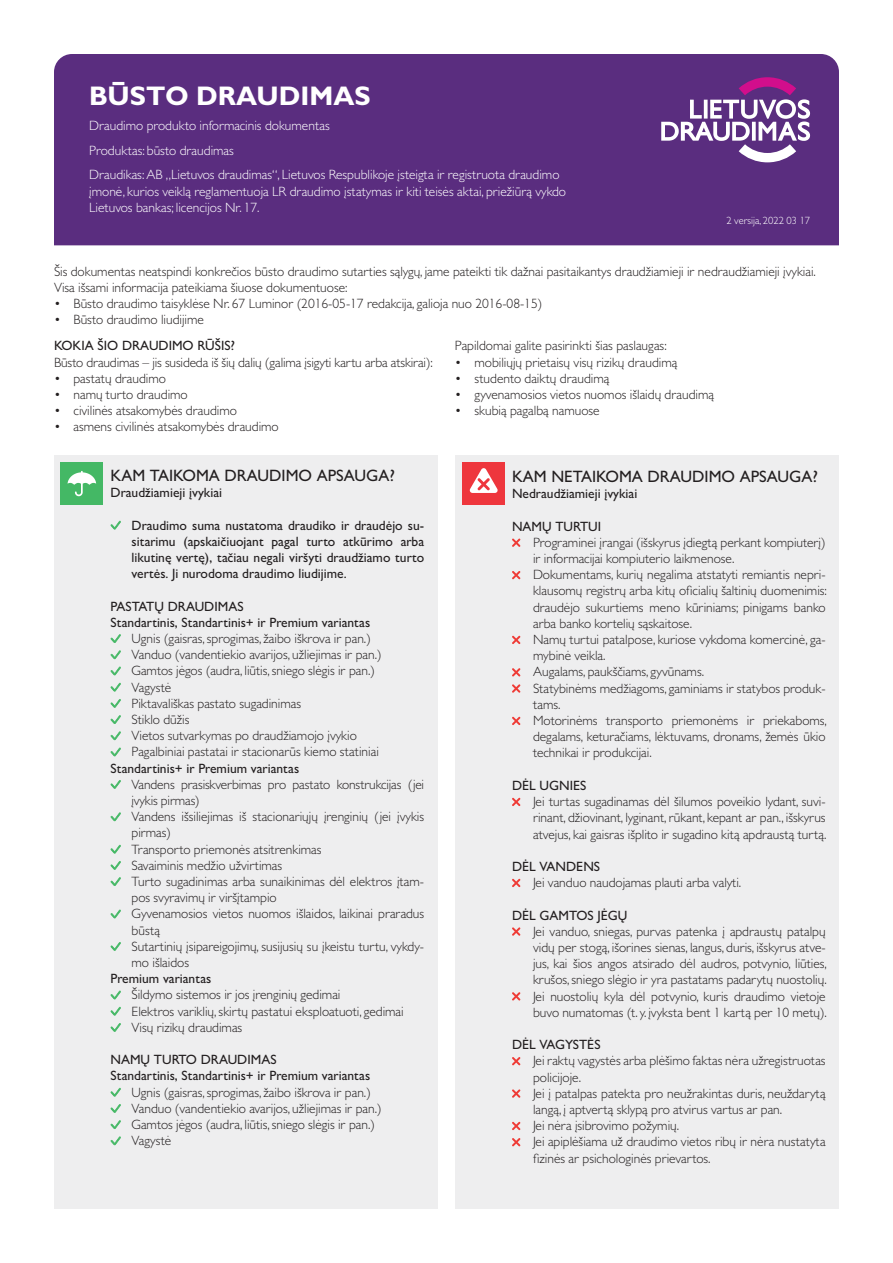
<style>
.page{position:relative;width:893px;height:1263px;background:#fff}
.page>*{position:absolute;margin:0;border:0;box-sizing:border-box;transform-origin:0 0}
.t1{font:700 27px "Gill Sans LD";color:#fff}
.t2{font:500 16.5px "Gill Sans LD";color:#231f20}
.t3{font:300 13.5px/16.2px "Gill Sans LD";color:#231f20}
.t4{font:500 13.5px/16.2px "Gill Sans LD";color:#231f20}
.t5{font:300 13.5px/24.8px "Gill Sans LD";color:#fff}
.t6{font:300 10.5px "Gill Sans LD";color:#fff}
</style>
<div class="page">
<div style="left:54px;top:54px;width:785px;height:191px;background:#5a2d7f"></div>
<svg style="left:661px;top:77px;width:149px;height:85px"></svg>
<div style="left:455px;top:456px;width:384px;height:753px;background:#eeeeef"></div>
<div style="left:54px;top:456px;width:384px;height:753px;background:#eeeeef"></div>
<svg style="left:111px;top:521px;width:10px;height:9px"></svg>
<svg style="left:111px;top:634px;width:10px;height:9px"></svg>
<svg style="left:111px;top:650px;width:10px;height:9px"></svg>
<svg style="left:111px;top:666px;width:10px;height:9px"></svg>
<svg style="left:111px;top:683px;width:10px;height:9px"></svg>
<svg style="left:111px;top:699px;width:10px;height:9px"></svg>
<svg style="left:111px;top:715px;width:10px;height:9px"></svg>
<svg style="left:111px;top:731px;width:10px;height:9px"></svg>
<svg style="left:111px;top:747px;width:10px;height:9px"></svg>
<svg style="left:111px;top:780px;width:10px;height:9px"></svg>
<svg style="left:111px;top:812px;width:10px;height:9px"></svg>
<svg style="left:111px;top:845px;width:10px;height:9px"></svg>
<svg style="left:111px;top:861px;width:10px;height:9px"></svg>
<svg style="left:111px;top:877px;width:10px;height:9px"></svg>
<svg style="left:111px;top:909px;width:10px;height:9px"></svg>
<svg style="left:111px;top:942px;width:10px;height:9px"></svg>
<svg style="left:111px;top:990px;width:10px;height:9px"></svg>
<svg style="left:111px;top:1007px;width:10px;height:9px"></svg>
<svg style="left:111px;top:1023px;width:10px;height:9px"></svg>
<svg style="left:111px;top:1088px;width:10px;height:9px"></svg>
<svg style="left:111px;top:1104px;width:10px;height:9px"></svg>
<svg style="left:111px;top:1120px;width:10px;height:9px"></svg>
<svg style="left:111px;top:1136px;width:10px;height:9px"></svg>
<svg style="left:512px;top:539px;width:8px;height:8px"></svg>
<svg style="left:512px;top:571px;width:8px;height:8px"></svg>
<svg style="left:512px;top:636px;width:8px;height:8px"></svg>
<svg style="left:512px;top:668px;width:8px;height:8px"></svg>
<svg style="left:512px;top:684px;width:8px;height:9px"></svg>
<svg style="left:512px;top:717px;width:8px;height:8px"></svg>
<svg style="left:512px;top:798px;width:8px;height:8px"></svg>
<svg style="left:512px;top:879px;width:8px;height:8px"></svg>
<svg style="left:512px;top:927px;width:8px;height:9px"></svg>
<svg style="left:512px;top:992px;width:8px;height:8px"></svg>
<svg style="left:512px;top:1057px;width:8px;height:8px"></svg>
<svg style="left:512px;top:1089px;width:8px;height:9px"></svg>
<svg style="left:512px;top:1122px;width:8px;height:8px"></svg>
<svg style="left:512px;top:1138px;width:8px;height:8px"></svg>
<div style="left:61px;top:462px;width:42px;height:43px;background:#44b865"></div>
<svg style="left:68px;top:471px;width:28px;height:25px"></svg>
<div style="left:462px;top:462px;width:43px;height:43px;background:#ee363d"></div>
<svg style="left:470px;top:468px;width:28px;height:25px"></svg>
<h1 class="t1" style="left:89px;top:79px;width:283px">BŪSTO DRAUDIMAS</h1>
<p class="t5" style="left:89px;top:113px;width:472px">Draudimo produkto informacinis dokumentas<br>Produktas: būsto draudimas<br>Draudikas: AB „Lietuvos draudimas“, Lietuvos Respublikoje įsteigta ir registruota draudimo</p>
<p class="t5" style="left:89px;top:183px;width:478px;line-height:16.2px">įmonė, kurios veiklą reglamentuoja LR draudimo įstatymas ir kiti teisės aktai, priežiūrą vykdo<br>Lietuvos bankas; licencijos Nr. 17.</p>
<p class="t6" style="left:726px;top:214px;width:85px">2 versija, 2022 03 17</p>
<p class="t3" style="left:54px;top:263px;width:763px">Šis dokumentas neatspindi konkrečios būsto draudimo sutarties sąlygų, jame pateikti tik dažnai pasitaikantys draudžiamieji ir nedraudžiamieji įvykiai.<br>Visa išsami informacija pateikiama šiuose dokumentuose:</p>
<p class="t3" style="left:54px;top:295px;width:490px">• Būsto draudimo taisyklėse Nr. 67 Luminor (2016-05-17 redakcija, galioja nuo 2016-08-15)</p>
<p class="t3" style="left:54px;top:312px;width:151px">• Būsto draudimo liudijime</p>
<p class="t4" style="left:54px;top:338px;width:183px">KOKIA ŠIO DRAUDIMO RŪŠIS?</p>
<p class="t3" style="left:54px;top:354px;width:380px">Būsto draudimas – jis susideda iš šių dalių (galima įsigyti kartu arba atskirai):</p>
<p class="t3" style="left:54px;top:370px;width:114px">• pastatų draudimo</p>
<p class="t3" style="left:54px;top:386px;width:135px">• namų turto draudimo</p>
<p class="t3" style="left:54px;top:402px;width:184px">• civilinės atsakomybės draudimo</p>
<p class="t3" style="left:54px;top:419px;width:226px">• asmens civilinės atsakomybės draudimo</p>
<p class="t3" style="left:455px;top:338px;width:213px">Papildomai galite pasirinkti šias paslaugas:</p>
<p class="t3" style="left:455px;top:354px;width:224px">• mobiliųjų prietaisų visų rizikų draudimą</p>
<p class="t3" style="left:455px;top:370px;width:156px">• studento daiktų draudimą</p>
<p class="t3" style="left:455px;top:386px;width:261px">• gyvenamosios vietos nuomos išlaidų draudimą</p>
<p class="t3" style="left:455px;top:402px;width:146px">• skubią pagalbą namuose</p>
<p class="t2" style="left:111px;top:466px;width:286px">KAM TAIKOMA DRAUDIMO APSAUGA?</p>
<p class="t4" style="left:111px;top:484px;width:113px">Draudžiamieji įvykiai</p>
<p class="t4" style="left:132px;top:517px;width:294px;text-align:justify">Draudimo suma nustatoma draudiko ir draudėjo su&shy;sitarimu (apskaičiuojant pagal turto atkūrimo arba likutinę vertę), tačiau negali viršyti draudžiamo turto vertės. Ji nurodoma draudimo liudijime.</p>
<p class="t4" style="left:111px;top:598px;width:261px">PASTATŲ DRAUDIMAS<br>Standartinis, Standartinis+ ir Premium variantas</p>
<p class="t3" style="left:132px;top:630px;width:252px">Ugnis (gaisras, sprogimas, žaibo iškrova ir pan.)<br>Vanduo (vandentiekio avarijos, užliejimas ir pan.)<br>Gamtos jėgos (audra, liūtis, sniego slėgis ir pan.)<br>Vagystė<br>Piktavališkas pastato sugadinimas<br>Stiklo dūžis<br>Vietos sutvarkymas po draudžiamojo įvykio Pagalbiniai pastatai ir stacionarūs kiemo statiniai</p>
<p class="t4" style="left:111px;top:760px;width:190px">Standartinis+ ir Premium variantas</p>
<p class="t3" style="left:132px;top:776px;width:294px">Vandens prasiskverbimas pro pastato konstrukcijas (jei įvykis pirmas)<br>Vandens išsiliejimas iš stacionariųjų įrenginių (jei įvykis pirmas)<br>Transporto priemonės atsitrenkimas<br>Savaiminis medžio užvirtimas<br>Turto sugadinimas arba sunaikinimas dėl elektros įtam&shy;pos svyravimų ir viršįtampio<br>Gyvenamosios vietos nuomos išlaidos, laikinai praradus būstą<br>Sutartinių įsipareigojimų, susijusių su įkeistu turtu, vykdy&shy;mo išlaidos</p>
<p class="t4" style="left:111px;top:970px;width:102px">Premium variantas</p>
<p class="t3" style="left:132px;top:986px;width:274px">Šildymo sistemos ir jos įrenginių gedimai<br>Elektros variklių, skirtų pastatui eksploatuoti, gedimai<br>Visų rizikų draudimas</p>
<p class="t4" style="left:111px;top:1051px;width:261px">NAMŲ TURTO DRAUDIMAS<br>Standartinis, Standartinis+ ir Premium variantas</p>
<p class="t3" style="left:132px;top:1084px;width:252px">Ugnis (gaisras, sprogimas, žaibo iškrova ir pan.)<br>Vanduo (vandentiekio avarijos, užliejimas ir pan.)<br>Gamtos jėgos (audra, liūtis, sniego slėgis ir pan.)<br>Vagystė</p>
<p class="t2" style="left:512px;top:467px;width:307px">KAM NETAIKOMA DRAUDIMO APSAUGA?</p>
<p class="t4" style="left:512px;top:485px;width:127px">Nedraudžiamieji įvykiai</p>
<p class="t4" style="left:512px;top:518px;width:91px">NAMŲ TURTUI</p>
<p class="t3" style="left:533px;top:534px;width:295px">Programinei įrangai (išskyrus įdiegtą perkant kompiuterį) ir informacijai kompiuterio laikmenose.<br>Dokumentams, kurių negalima atstatyti remiantis nepri&shy;klausomų registrų arba kitų oficialių šaltinių duomenimis: draudėjo sukurtiems meno kūriniams; pinigams banko arba banko kortelių sąskaitose.<br>Namų turtui patalpose, kuriose vykdoma komercinė, ga&shy;mybinė veikla.<br>Augalams, paukščiams, gyvūnams.<br>Statybinėms medžiagoms, gaminiams ir statybos produk&shy;tams.<br>Motorinėms transporto priemonėms ir priekaboms, degalams, keturačiams, lėktuvams, dronams, žemės ūkio technikai ir produkcijai.</p>
<p class="t4" style="left:512px;top:777px;width:76px">DĖL UGNIES</p>
<p class="t3" style="left:533px;top:793px;width:295px;text-align:justify">Jei turtas sugadinamas dėl šilumos poveikio lydant, suvi&shy;rinant, džiovinant, lyginant, rūkant, kepant ar pan., išskyrus atvejus, kai gaisras išplito ir sugadino kitą apdraustą turtą.</p>
<p class="t4" style="left:512px;top:858px;width:90px">DĖL VANDENS</p>
<p class="t3" style="left:533px;top:874px;width:210px">Jei vanduo naudojamas plauti arba valyti.</p>
<p class="t4" style="left:512px;top:907px;width:117px">DĖL GAMTOS JĖGŲ</p>
<p class="t3" style="left:533px;top:923px;width:295px;text-align:justify">Jei vanduo, sniegas, purvas patenka į apdraustų patalpų vidų per stogą, išorines sienas, langus, duris, išskyrus atve&shy;jus, kai šios angos atsirado dėl audros, potvynio, liūties, krušos, sniego slėgio ir yra pastatams padarytų nuostolių.<br>Jei nuostolių kyla dėl potvynio, kuris draudimo vietoje buvo numatomas (t. y. įvyksta bent 1 kartą per 10 metų).</p>
<p class="t4" style="left:512px;top:1036px;width:90px">DĖL VAGYSTĖS</p>
<p class="t3" style="left:533px;top:1052px;width:294px">Jei raktų vagystės arba plėšimo faktas nėra užregistruotas policijoje.<br>Jei į patalpas patekta pro neužrakintas duris, neuždarytą langą, į aptvertą sklypą pro atvirus vartus ar pan.<br>Jei nėra įsibrovimo požymių.<br>Jei apiplėšiama už draudimo vietos ribų ir nėra nustatyta fizinės ar psichologinės prievartos.</p>
</div>
